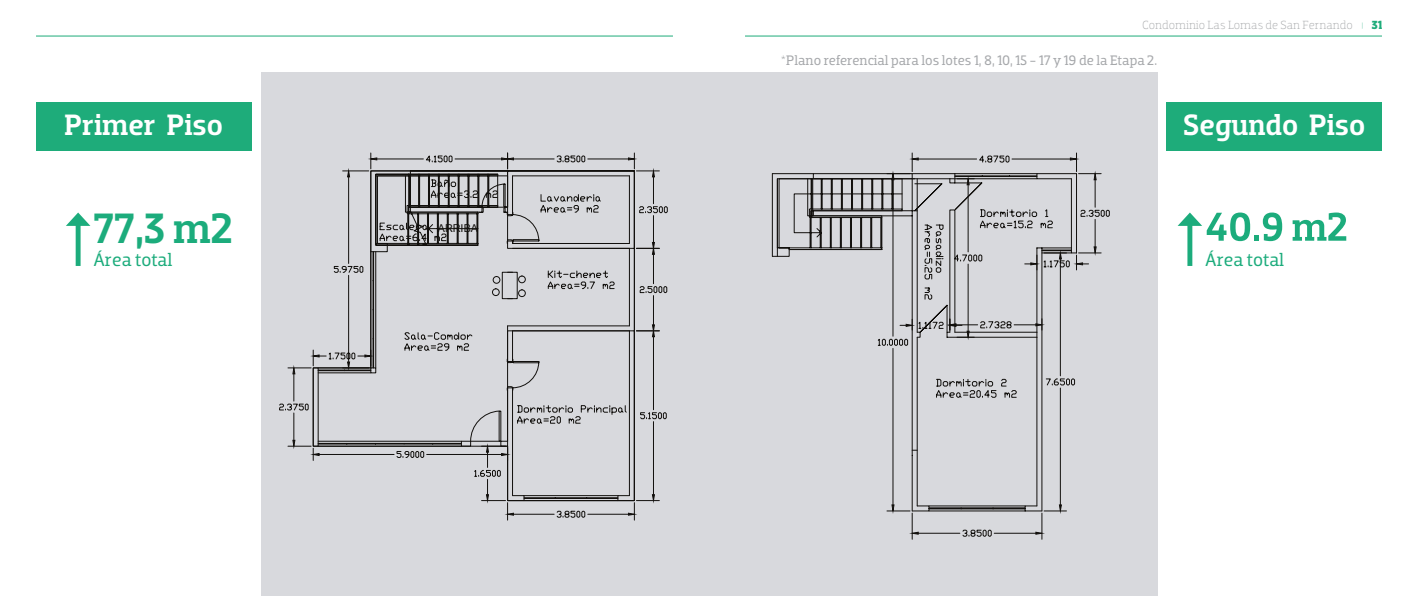
<style>
.page{position:relative;width:1418px;height:596px;background:#fff}
.page>*{position:absolute;margin:0;border:0;box-sizing:border-box;transform-origin:0 0}
.t1{font:500 43.3px "Dobra Slab";color:#1cac7c}
.t2{font:500 30px "Dobra Slab";color:#fff}
.t3{font:18.7px "Dobra Slab";color:#1cac7c}
.t4{font:14px "Dobra Slab";color:#a6a8ab}
.t5{font:300 12px "Dobra Slab";color:#a4a6a8}
.t6{font:10.8px "Arial";color:#12100d}
.s1{font-family:"Myriad Pro"}
.s2{font-size:7px;color:#1eac7a}
.s3{font-weight:700;color:#1eac7a}
</style>
<div class="page">
<div style="left:261px;top:72px;width:896px;height:523px;background:#d8d9dd"></div>
<svg style="left:66px;top:212px;width:24px;height:54px"></svg>
<div style="left:36px;top:102px;width:215px;height:48px;background:#1eac7a"></div>
<hr style="left:36px;top:36px;width:637px;height:1px;background:#1eac7a">
<svg style="left:279px;top:152px;width:388px;height:368px"></svg>
<div style="left:1166px;top:102px;width:215px;height:48px;background:#1eac7a"></div>
<hr style="left:745px;top:36px;width:636px;height:1px;background:#1eac7a">
<svg style="left:772px;top:154px;width:337px;height:385px"></svg>
<svg style="left:1177px;top:212px;width:105px;height:54px"></svg>
<svg style="left:1292px;top:212px;width:54px;height:28px"></svg>
<h2 class="t2" style="left:64px;top:107px;width:160px">Primer Piso</h2>
<h1 class="t1" style="left:93px;top:202px;width:141px">77,3 m2</h1>
<h3 class="t3" style="left:93px;top:248px;width:80px"><span class="s1">Á</span>rea total</h3>
<p class="t6" style="left:438px;top:221px;width:42px">ARRIBA</p>
<p class="t5" style="left:1142px;top:18px;width:241px">Condominio Las Lomas de San Fernando <span class="s2">|</span> <span class="s3">31</span></p>
<p class="t4" style="left:780px;top:52px;width:378px">*Plano referencial para los lotes 1, 8, 10, 15 - 17 y 19 de la Etapa 2.</p>
<h2 class="t2" style="left:1182px;top:107px;width:184px">Segundo Piso</h2>
<h3 class="t3" style="left:1205px;top:248px;width:80px"><span class="s1">Á</span>rea total</h3>
</div>
